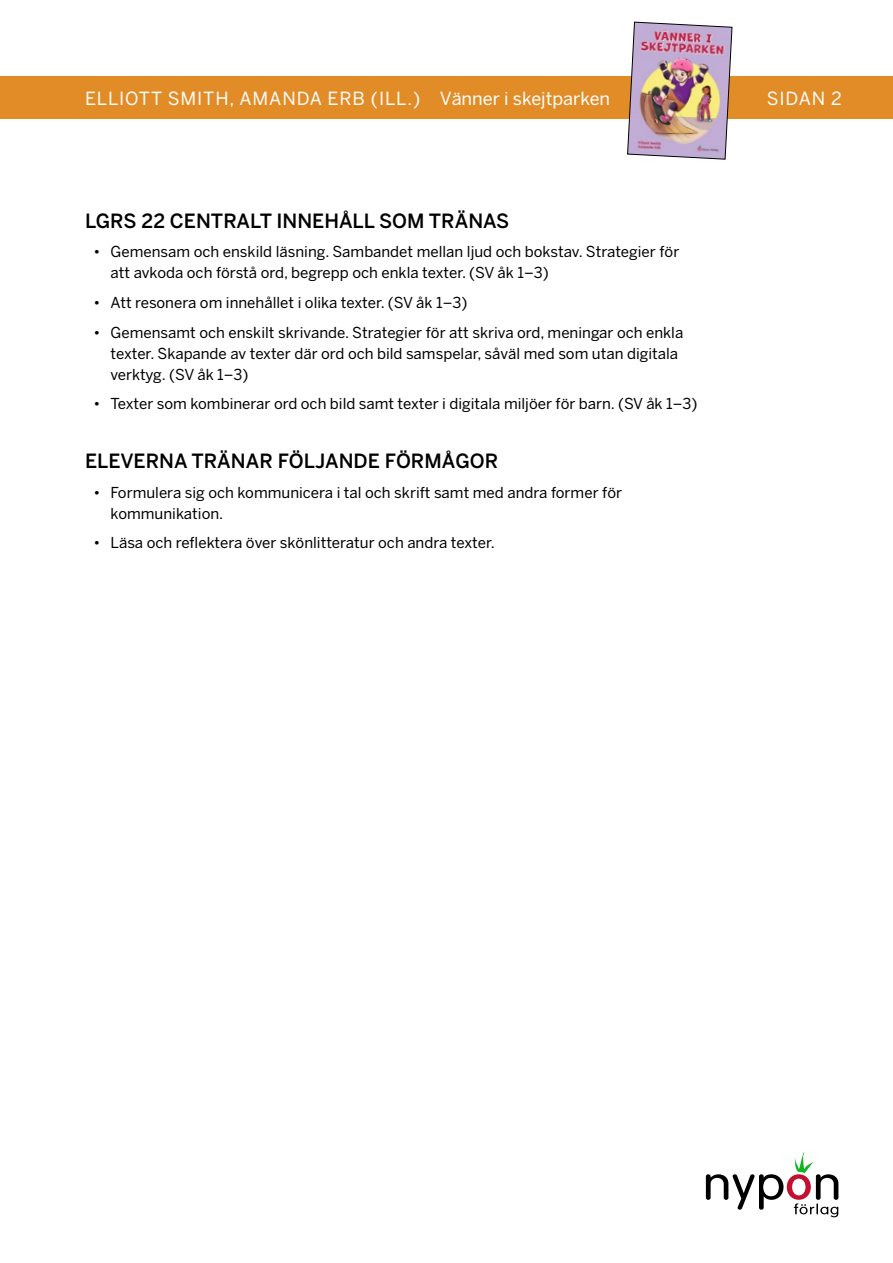
<style>
.page{position:relative;width:893px;height:1263px;background:#fff}
.page>*{position:absolute;margin:0;border:0;box-sizing:border-box;transform-origin:0 0}
.t1{font:500 19.5px "Benton Sans";color:#000}
.t2{font:18px "Benton Sans";letter-spacing:.03em;color:#fff}
.t3{font:18px "Benton Sans";letter-spacing:.05em;color:#fff}
.t4{font:15px/21px "Benton Sans";color:#000}
</style>
<div class="page">
<svg style="left:706px;top:1152px;width:132px;height:65px"></svg>
<div style="left:0;top:77px;width:893px;height:42px;background:#e28c28"></div>
<img style="left:627px;top:21px;width:106px;height:139px">
<p class="t2" style="left:85px;top:88px;width:527px">ELLIOTT SMITH, AMANDA ERB (ILL.) Vänner i skejtparken</p>
<p class="t3" style="left:767px;top:88px;width:77px">SIDAN 2</p>
<h1 class="t1" style="left:85px;top:210px;width:426px">LGRS 22 CENTRALT INNEHÅLL SOM TRÄNAS</h1>
<p class="t4" style="left:111px;top:242px;width:570px;text-indent:-17px">• Gemensam och enskild läsning. Sambandet mellan ljud och bokstav. Strategier för att avkoda och förstå ord, begrepp och enkla texter. (SV åk 1–3)</p>
<p class="t4" style="left:94px;top:292px;width:375px">• Att resonera om innehållet i olika texter. (SV åk 1–3)</p>
<p class="t4" style="left:111px;top:322px;width:574px;text-indent:-17px">• Gemensamt och enskilt skrivande. Strategier för att skriva ord, meningar och enkla texter. Skapande av texter där ord och bild samspelar, såväl med som utan digitala verktyg. (SV åk 1–3)</p>
<p class="t4" style="left:94px;top:393px;width:605px">• Texter som kombinerar ord och bild samt texter i digitala miljöer för barn. (SV åk 1–3)</p>
<h1 class="t1" style="left:85px;top:450px;width:415px">ELEVERNA TRÄNAR FÖLJANDE FÖRMÅGOR</h1>
<p class="t4" style="left:111px;top:482px;width:513px;text-indent:-17px">• Formulera sig och kommunicera i tal och skrift samt med andra former för kommunikation.</p>
<p class="t4" style="left:94px;top:533px;width:403px">• Läsa och reflektera över skönlitteratur och andra texter.</p>
</div>
